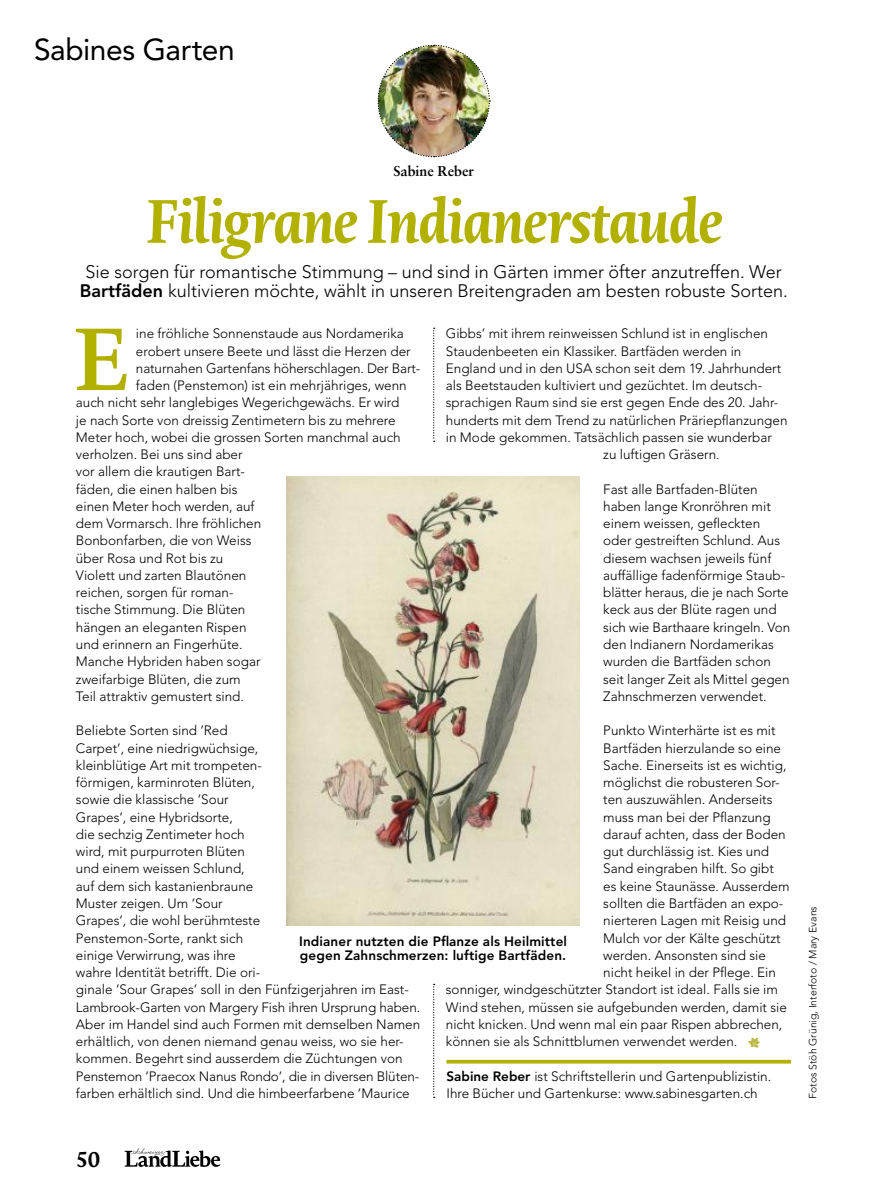
<style>
.page{position:relative;width:893px;height:1200px;background:#fff}
.page>*{position:absolute;margin:0;border:0;box-sizing:border-box;transform-origin:0 0}
.t1{font:600 86.4px "Novel Pro";color:#b2b100}
.t2{font:italic 700 60px "Novel Pro";letter-spacing:-.04em;color:#b2b100}
.t3{font:30px "Avenir LT Std";letter-spacing:-.015em;color:#000}
.t4{font:700 21px "Novel Pro";color:#000}
.t5{font:300 18px/19.5px "Avenir LT Std";color:#000;text-align:center}
.t6{font:700 14.25px "Sabon LT Std";color:#000}
.t7{font:300 13.5px/17.2px "Avenir LT Std";color:#000}
.t8{font:800 13.5px/14.2px "Avenir LT Std";letter-spacing:.01em;color:#000}
.t9{font:300 10.5px "Avenir LT Std";color:#000}
.s1{font-weight:800}
.s2{font-family:"We Love Nature Blooms";font-weight:400;color:#bcba44}
</style>
<div class="page">
<img style="left:377px;top:44px;width:113px;height:114px">
<svg style="left:125px;top:1148px;width:95px;height:18px"></svg>
<svg style="left:433px;top:327px;width:2px;height:115px"></svg>
<svg style="left:433px;top:983px;width:2px;height:114px"></svg>
<svg style="left:446px;top:1059px;width:345px;height:4px"></svg>
<img style="left:287px;top:476px;width:292px;height:449px">
<h3 class="t3" style="left:34px;top:32px;width:202px">Sabines Garten</h3>
<p class="t6" style="left:393px;top:162px;width:82px">Sabine Reber</p>
<h2 class="t2" style="left:144px;top:175px;width:580px">Filigrane Indianerstaude</h2>
<h3 class="t5" style="left:80px;top:262px;width:709px">Sie sorgen für romantische Stimmung – und sind in Gärten immer öfter anzutreffen. Wer<br><span class="s1">Bartfäden</span> kultivieren möchte, wählt in unseren Breitengraden am besten robuste Sorten.</h3>
<h1 class="t1" style="left:70px;top:294px;width:64px">E</h1>
<p class="t7" style="left:136px;top:325px;width:269px">ine fröhliche Sonnenstaude aus Nordamerika</p>
<p class="t7" style="left:446px;top:325px;width:324px">Gibbs’ mit ihrem reinweissen Schlund ist in englischen</p>
<p class="t7" style="left:446px;top:342px;width:297px">Staudenbeeten ein Klassiker. Bartfäden werden in</p>
<p class="t7" style="left:446px;top:359px;width:337px">England und in den USA schon seit dem 19. Jahrhundert</p>
<p class="t7" style="left:446px;top:377px;width:318px">als Beetstauden kultiviert und gezüchtet. Im deutsch-</p>
<p class="t7" style="left:446px;top:394px;width:334px">sprachigen Raum sind sie erst gegen Ende des 20. Jahr-</p>
<p class="t7" style="left:446px;top:411px;width:343px">hunderts mit dem Trend zu natürlichen Präriepflanzungen</p>
<p class="t7" style="left:446px;top:428px;width:328px">in Mode gekommen. Tatsächlich passen sie wunderbar</p>
<p class="t7" style="left:603px;top:446px;width:118px">zu luftigen Gräsern.</p>
<p class="t7" style="left:603px;top:480px;width:189px">Fast alle Bartfaden-Blüten haben lange Kronröhren mit einem weissen, gefleckten oder gestreiften Schlund. Aus diesem wachsen jeweils fünf auffällige fadenförmige Staub&shy;blätter heraus, die je nach Sorte keck aus der Blüte ragen und sich wie Barthaare kringeln. Von den Indianern Nordamerikas wurden die Bartfäden schon seit langer Zeit als Mittel gegen<br>Zahnschmerzen verwendet.</p>
<p class="t7" style="left:603px;top:722px;width:174px">Punkto Winterhärte ist es mit</p>
<p class="t7" style="left:603px;top:739px;width:179px">Bartfäden hierzulande so eine</p>
<p class="t7" style="left:603px;top:756px;width:185px">Sache. Einerseits ist es wichtig,</p>
<p class="t7" style="left:603px;top:773px;width:178px">möglichst die robusteren Sor-</p>
<p class="t7" style="left:603px;top:791px;width:171px">ten auszuwählen. Anderseits</p>
<p class="t7" style="left:603px;top:808px;width:169px">muss man bei der Pflanzung</p>
<p class="t7" style="left:603px;top:825px;width:184px">darauf achten, dass der Boden</p>
<p class="t7" style="left:603px;top:842px;width:167px">gut durchlässig ist. Kies und</p>
<p class="t7" style="left:603px;top:860px;width:172px">Sand eingraben hilft. So gibt</p>
<p class="t7" style="left:603px;top:877px;width:188px">es keine Staunässe. Ausserdem</p>
<p class="t7" style="left:603px;top:894px;width:182px">sollten die Bartfäden an expo-</p>
<p class="t7" style="left:603px;top:911px;width:184px">nierteren Lagen mit Reisig und</p>
<p class="t7" style="left:603px;top:929px;width:179px">Mulch vor der Kälte geschützt</p>
<p class="t7" style="left:603px;top:946px;width:164px">werden. Ansonsten sind sie</p>
<p class="t7" style="left:603px;top:963px;width:174px">nicht heikel in der Pflege. Ein</p>
<p class="t7" style="left:446px;top:980px;width:334px">sonniger, windgeschützter Standort ist ideal. Falls sie im</p>
<p class="t7" style="left:446px;top:998px;width:343px">Wind stehen, müssen sie aufgebunden werden, damit sie</p>
<p class="t7" style="left:446px;top:1015px;width:338px">nicht knicken. Und wenn mal ein paar Rispen abbrechen,</p>
<p class="t7" style="left:446px;top:1032px;width:317px">können sie als Schnittblumen verwendet werden. <span class="s2">C</span></p>
<p class="t7" style="left:136px;top:342px;width:276px">erobert unsere Beete und lässt die Herzen der</p>
<p class="t7" style="left:136px;top:359px;width:286px">naturnahen Gartenfans höherschlagen. Der Bart-</p>
<p class="t7" style="left:136px;top:377px;width:272px">faden (Penstemon) ist ein mehrjähriges, wenn</p>
<p class="t7" style="left:76px;top:394px;width:325px">auch nicht sehr langlebiges Wegerichgewächs. Er wird</p>
<p class="t7" style="left:76px;top:411px;width:321px">je nach Sorte von dreissig Zentimetern bis zu mehrere</p>
<p class="t7" style="left:76px;top:428px;width:326px">Meter hoch, wobei die grossen Sorten manchmal auch</p>
<p class="t7" style="left:76px;top:446px;width:168px">verholzen. Bei uns sind aber</p>
<p class="t7" style="left:76px;top:463px;width:171px">vor allem die krautigen Bart-</p>
<p class="t7" style="left:76px;top:480px;width:163px">fäden, die einen halben bis</p>
<p class="t7" style="left:76px;top:497px;width:180px">einen Meter hoch werden, auf</p>
<p class="t7" style="left:76px;top:515px;width:187px">dem Vormarsch. Ihre fröhlichen</p>
<p class="t7" style="left:76px;top:532px;width:177px">Bonbonfarben, die von Weiss</p>
<p class="t7" style="left:76px;top:549px;width:149px">über Rosa und Rot bis zu</p>
<p class="t7" style="left:76px;top:566px;width:172px">Violett und zarten Blautönen</p>
<p class="t7" style="left:76px;top:584px;width:159px">reichen, sorgen für roman-</p>
<p class="t7" style="left:76px;top:601px;width:171px">tische Stimmung. Die Blüten</p>
<p class="t7" style="left:76px;top:618px;width:172px">hängen an eleganten Rispen</p>
<p class="t7" style="left:76px;top:635px;width:168px">und erinnern an Fingerhüte.</p>
<p class="t7" style="left:76px;top:653px;width:186px">Manche Hybriden haben sogar</p>
<p class="t7" style="left:76px;top:670px;width:166px">zweifarbige Blüten, die zum</p>
<p class="t7" style="left:76px;top:687px;width:169px">Teil attraktiv gemustert sind.</p>
<p class="t7" style="left:76px;top:722px;width:346px">Beliebte Sorten sind ’Red<br>Carpet’, eine niedrigwüchsige,<br>kleinblütige Art mit trompeten-<br>förmigen, karminroten Blüten,<br>sowie die klassische ’Sour<br>Grapes’, eine Hybridsorte,<br>die sechzig Zentimeter hoch<br>wird, mit purpurroten Blüten<br>und einem weissen Schlund,<br>auf dem sich kastanienbraune<br>Muster zeigen. Um ’Sour<br>Grapes’, die wohl berühmteste<br>Penstemon-Sorte, rankt sich<br>einige Verwirrung, was ihre<br>wahre Identität betrifft. Die ori-<br>ginale ’Sour Grapes’ soll in den Fünfzigerjahren im East-Lambrook-Garten von Margery Fish ihren Ursprung haben.<br>Aber im Handel sind auch Formen mit demselben Namen erhältlich, von denen niemand genau weiss, wo sie her&shy;kommen. Begehrt sind ausserdem die Züchtungen von Penstemon ’Praecox Nanus Rondo’, die in diversen Blüten&shy;farben erhältlich sind. Und die himbeerfarbene ’Maurice</p>
<p class="t8" style="left:299px;top:933px;width:269px">Indianer nutzten die Pflanze als Heilmittel gegen Zahnschmerzen: luftige Bartfäden.</p>
<p class="t7" style="left:446px;top:1067px;width:326px"><span class="s1">Sabine Reber</span> ist Schriftstellerin und Gartenpublizistin.<br>Ihre Bücher und Gartenkurse: www.sabinesgarten.ch</p>
<p class="t9" style="left:807px;top:1098px;width:194px;rotate:-90deg">Fotos Stöh Grünig, Interfoto / Mary Evans</p>
<h3 class="t4" style="left:77px;top:1142px;width:25px">50</h3>
</div>
